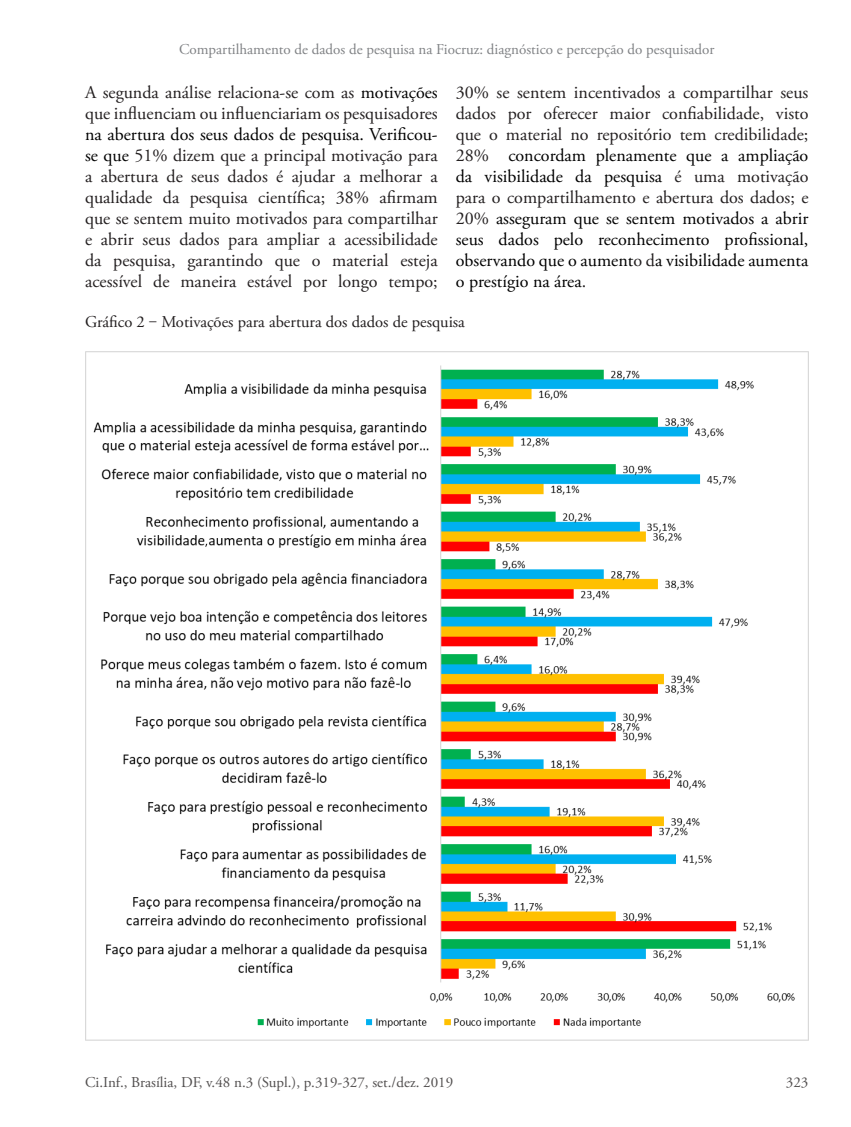
<style>
.page{position:relative;width:851px;height:1127px;background:#fff}
.page>*{position:absolute;margin:0;border:0;box-sizing:border-box;transform-origin:0 0}
.Corpo_de_Texto{font:18px/21px "Adobe Garamond Pro";color:#231f20;text-align:justify}
.Corpo_de_Texto-2{font:18px/21px "Adobe Garamond Pro";color:#000;text-align:justify}
.Ci_Inf__Título_image{font:16.5px "Adobe Garamond Pro";color:#231f20}
.t1{font:15px "Adobe Garamond Pro";color:#808285}
.t2{font:15px "Adobe Garamond Pro";color:#524f4f}
.s1{color:#000}
.s2{color:#231f20}
</style>
<div class="page">
<img style="left:85px;top:351px;width:723px;height:690px">
<p class="t1" style="left:179px;top:40px;width:537px">Compartilhamento de dados de pesquisa na Fiocruz: diagnóstico e percepção do pesquisador</p>
<p class="Corpo_de_Texto" style="left:85px;top:83px;width:354px">A segunda análise relaciona-se com as <span class="s1">motivações </span>que influenciam ou influenciariam os pesquisadores <span class="s1">na abertura dos seus dados de pesquisa. Verificou&shy;se que</span> 51% dizem que a principal motivação para a abertura de seus dados é ajudar a melhorar a qualidade da pesquisa científica; 38% afirmam que se sentem muito motivados para compartilhar e abrir seus dados para ampliar a acessibilidade da pesquisa, garantindo que o material esteja acessível de maneira estável por longo tempo;</p>
<p class="Corpo_de_Texto-2" style="left:455px;top:83px;width:354px"><span class="s2">30% se sentem incentivados a compartilhar seus dados por oferecer maior confiabilidade, visto que o material no repositório tem credibilidade; 28%</span> concordam plenamente que a ampliação da visibilidade da pesquisa <span class="s2">é uma motivação para o compartilhamento e abertura dos dados; e 20%</span> asseguram que se sentem motivados a abrir seus dados pelo reconhecimento profissional, observando que o aument<span class="s2">o d</span>a visibilidade aumenta o prestígio na área<span class="s2">.</span></p>
<p class="Ci_Inf__Título_image" style="left:85px;top:311px;width:381px">Gráfico 2 ‒ Motivações para abertura dos dados de pesquisa</p>
<p class="t2" style="left:85px;top:1073px;width:369px">Ci.Inf., Brasília, DF, v.48 n.3 (Supl.), p.319-327, set./dez. 2019</p>
<p class="t2" style="left:785px;top:1073px;width:24px">323</p>
</div>
